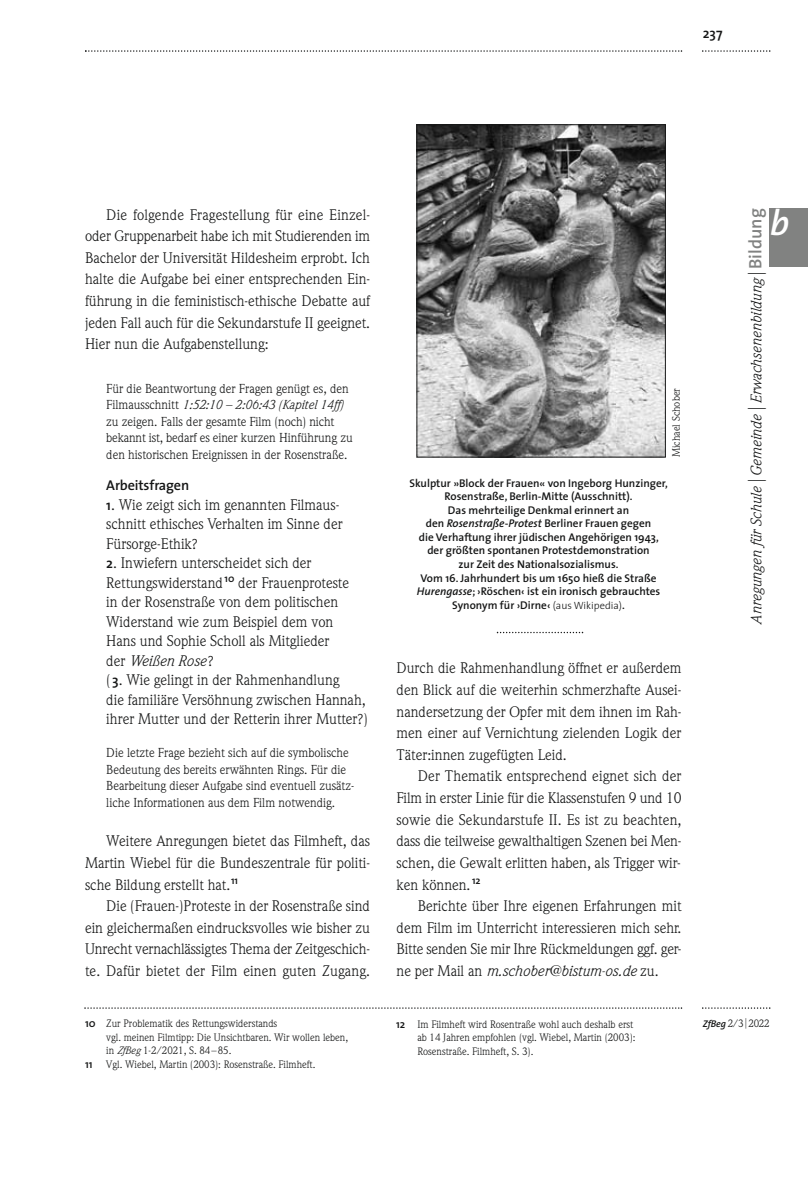
<style>
.page{position:relative;width:808px;height:1191px;background:#fff}
.page>*{position:absolute;margin:0;border:0;box-sizing:border-box;transform-origin:0 0}
.t1{font:italic 600 36px "The Sans";color:#fff}
.t2{font:15px/21.6px "Weidemann";color:#151616;text-align:justify}
.t3{font:italic 15px "Weidemann";color:#151616}
.t4{font:600 14.25px "The Sans";letter-spacing:-.01em;color:#151616}
.t5{font:600 14.1px "The Sans";color:#151616}
.t6{font:12.75px/16.5px "Weidemann";color:#151616}
.t7{font:600 11.25px/13.5px "The Sans";color:#151616;text-align:center}
.t8{font:10.5px/13.5px "Weidemann";color:#151616}
.s1{font-style:italic}
.s2{font-family:"The Sans";font-weight:600;font-size:14.25px}
.s3{font-family:"The Sans";font-weight:600;font-size:11.25px}
.s4{font-weight:300;font-size:10.5px}
.s5{font-family:"The Sans";font-weight:200;font-style:normal;font-size:18px}
.s6{font-family:"The Sans";font-weight:600;font-style:normal;font-size:18px;color:#818281}
.s7{font-family:"The Sans";font-weight:600;font-style:italic;font-size:9.75px}
.s8{font-family:"The Sans";font-weight:200}
</style>
<div class="page">
<svg style="left:85px;top:50px;width:597px;height:2px"></svg>
<svg style="left:84px;top:1007px;width:598px;height:1px"></svg>
<svg style="left:702px;top:1007px;width:68px;height:1px"></svg>
<svg style="left:702px;top:50px;width:68px;height:2px"></svg>
<div style="left:770px;top:208px;width:38px;height:59px;background:#818281"></div>
<img style="left:419px;top:127px;width:244px;height:328px">
<div style="left:417px;top:125px;width:248px;height:332px;border:1px solid #151616"></div>
<svg style="left:497px;top:632px;width:86px;height:1px"></svg>
<p class="t5" style="left:703px;top:28px;width:21px">237</p>
<p class="t2" style="left:85px;top:205px;width:287px;text-indent:21px">Die folgende Fragestellung für eine Einzel&shy;oder Gruppenarbeit habe ich mit Studierenden im Bachelor der Universität Hildesheim erprobt. Ich halte die Aufgabe bei einer entsprechenden Ein&shy;führung in die feministisch-ethische Debatte auf jeden Fall auch für die Sekundarstufe II geeignet.<br>Hier nun die Aufgabenstellung:</p>
<p class="t6" style="left:106px;top:381px;width:248px">Für die Beantwortung der Fragen genügt es, den Filmausschnitt <span class="s1">1:52:10 – 2:06:43 (Kapitel 14ff) </span>zu zeigen. Falls der gesamte Film (noch) nicht bekannt ist, bedarf es einer kurzen Hinführung zu den historischen Ereignissen in der Rosenstraße.</p>
<p class="t4" style="left:106px;top:479px;width:84px">Arbeitsfragen</p>
<p class="t2" style="left:106px;top:496px;width:238px;line-height:19.5px;text-align:left"><span class="s2">1</span>. Wie zeigt sich im genannten Filmaus&shy;schnitt ethisches Verhalten im Sinne der<br>Fürsorge-Ethik?</p>
<p class="t2" style="left:106px;top:554px;width:263px;line-height:19.5px;text-align:left"><span class="s2">2</span>. Inwiefern unterscheidet sich der Rettungswiderstand<sup>10</sup> der Frauenproteste<br>in der Rosenstraße von dem politischen Widerstand wie zum Beispiel dem von<br>Hans und Sophie Scholl als Mitglieder<br>der <span class="s1">Weißen Rose</span>?<br>(<span class="s2">3</span>. Wie gelingt in der Rahmenhandlung<br>die familiäre Versöhnung zwischen Hannah, ihrer Mutter und der Retterin ihrer Mutter?)</p>
<p class="t6" style="left:106px;top:745px;width:249px">Die letzte Frage bezieht sich auf die symbolische Bedeutung des bereits erwähnten Rings. Für die Bearbeitung dieser Aufgabe sind eventuell zusätz&shy;liche Informationen aus dem Film notwendig.</p>
<p class="t2" style="left:85px;top:831px;width:287px;text-indent:21px">Weitere Anregungen bietet das Filmheft, das Martin Wiebel für die Bundeszentrale für politi&shy;sche Bildung erstellt hat.<sup>11</sup></p>
<p class="t2" style="left:85px;top:896px;width:287px;text-indent:21px">Die (Frauen-)Proteste in der Rosenstraße sind ein gleichermaßen eindrucksvolles wie bisher zu Unrecht vernachlässigtes Thema der Zeitgeschich&shy;te. Dafür bietet der Film einen guten Zugang.</p>
<p class="t8" style="left:85px;top:1017px;width:194px"><span class="s3">10</span> Zur Problematik des Rettungswiderstands</p>
<p class="t8" style="left:106px;top:1031px;width:243px">vgl. meinen Filmtipp: Die Unsichtbaren. Wir wollen leben,</p>
<p class="t8" style="left:106px;top:1044px;width:127px">in <span class="s1">ZfBeg</span> 1-2/2021, S. 84–85.</p>
<p class="t8" style="left:85px;top:1058px;width:232px"><span class="s3">11</span> Vgl. Wiebel, Martin (2003): Rosenstraße. Filmheft.</p>
<p class="t8" style="left:670px;top:457px;width:70px;rotate:-90deg">Michael Schober</p>
<p class="t7" style="left:409px;top:477px;width:260px">Skulptur »Block der Frauen« von Ingeborg Hunzinger, Rosenstraße, Berlin-Mitte (Ausschnitt).<br>Das mehrteilige Denkmal erinnert an<br>den <span class="s1">Rosenstraße-Protest</span> Berliner Frauen gegen<br>die Verhaftung ihrer jüdischen Angehörigen 1943, der größten spontanen Protestdemonstration<br>zur Zeit des Nationalsozialismus.<br>Vom 16. Jahrhundert bis um 1650 hieß die Straße <span class="s1">Hurengasse</span>; ›Röschen‹ ist ein ironisch gebrauchtes Synonym für ›Dirne‹ <span class="s4">(aus Wikipedia)</span>.</p>
<p class="t2" style="left:396px;top:659px;width:286px">Durch die Rahmenhandlung öffnet er außerdem den Blick auf die weiterhin schmerzhafte Ausei&shy;nandersetzung der Opfer mit dem ihnen im Rah&shy;men einer auf Vernichtung zielenden Logik der Täter:innen zugefügten Leid.</p>
<p class="t2" style="left:396px;top:767px;width:286px;text-indent:21px">Der Thematik entsprechend eignet sich der Film in erster Linie für die Klassenstufen 9 und 10 sowie die Sekundarstufe II. Es ist zu beachten, dass die teilweise gewalthaltigen Szenen bei Men&shy;schen, die Gewalt erlitten haben, als Trigger wir&shy;ken können.<sup>12</sup></p>
<p class="t2" style="left:396px;top:896px;width:286px;text-indent:21px">Berichte über Ihre eigenen Erfahrungen mit dem Film im Unterricht interessieren mich sehr.<br>Bitte senden Sie mir Ihre Rückmeldungen ggf. ger&shy;ne per Mail an <span class="s1">m.schober@bistum-os.de</span> zu.</p>
<p class="t3" style="left:751px;top:624px;width:417px;rotate:-90deg">Anregungen für Schule <span class="s5">|</span>Gemeinde <span class="s5">|</span>Erwachsenenbildung <span class="s5">|</span><span class="s6">Bildung</span></p>
<h1 class="t1" style="left:770px;top:209px;width:21px">b</h1>
<p class="t8" style="left:417px;top:1018px;width:220px;text-indent:-21px"><span class="s3">12</span> Im Filmheft wird Rosentraße wohl auch deshalb erst ab 14 Jahren empfohlen (vgl. Wiebel, Martin (2003):<br>Rosenstraße. Filmheft, S. 3).</p>
<p class="t8" style="left:703px;top:1017px;width:68px"><span class="s7">ZfBeg</span> 2/3<span class="s8">|</span>2022</p>
</div>
